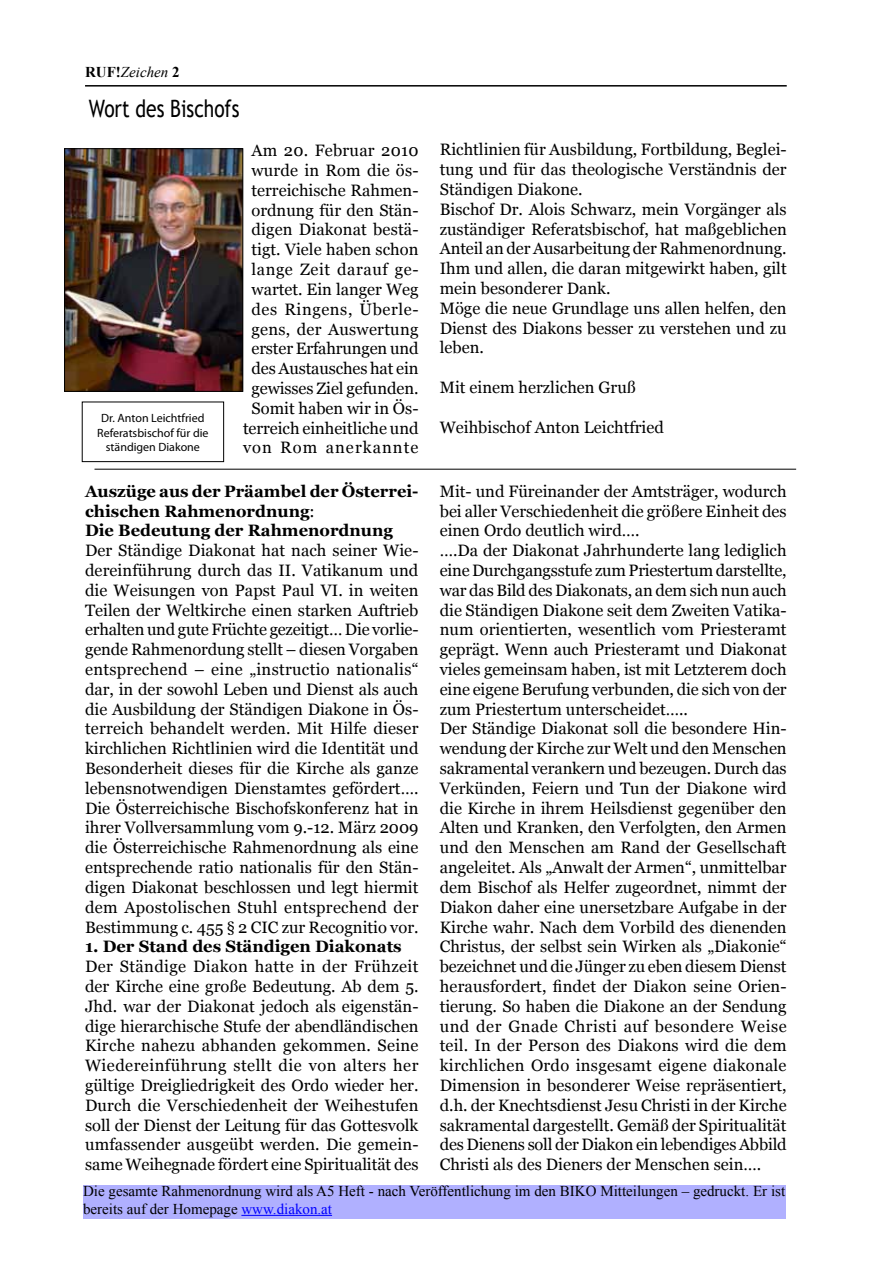
<style>
.page{position:relative;width:893px;height:1263px;background:#fff}
.page>*{position:absolute;margin:0;border:0;box-sizing:border-box;transform-origin:0 0}
.t1{font:24px "Trebuchet MS";color:#000;scale:.8 1}
.t2{font:16.5px/19.8px "Georgia";color:#000}
.t3{font:700 16.5px/19.8px "Georgia";color:#000}
.t4{font:15px/18px "Times New Roman";color:#000}
.t5{font:italic 15px "Times New Roman";color:#000}
.t6{font:12px/14.4px "Myriad Pro";color:#000;text-align:center}
.s1{font-weight:700;font-style:normal}
.s2{font-weight:400}
.s3{color:#00f}
</style>
<div class="page">
<hr style="left:85px;top:85px;width:702px;height:2px;background:#000">
<div style="left:82px;top:402px;width:142px;height:60px;border:1px solid #000"></div>
<img style="left:66px;top:150px;width:175px;height:240px">
<div style="left:64px;top:148px;width:179px;height:244px;border:1px solid #000"></div>
<hr style="left:94px;top:469px;width:702px;height:1px;background:#000">
<div style="left:83px;top:1185px;width:702px;height:34px;background:#b0b0ff"></div>
<hr style="left:241px;top:1215px;width:91px;height:1px;background:#00f">
<p class="t5" style="left:85px;top:62px;width:96px"><span class="s1">RUF!</span>Zeichen <span class="s1">2</span></p>
<h1 class="t1" style="left:89px;top:94px;width:190px">Wort des Bischofs</h1>
<p class="t2" style="left:243px;top:141px;width:177px;text-align:center">Am 20. Februar 2010 wurde in Rom die ös&shy;terreichische Rahmen&shy;ordnung für den Stän&shy;digen Diakonat bestä&shy;tigt. Viele haben schon lange Zeit darauf ge&shy;wartet. Ein langer Weg des Ringens, Überle&shy;gens, der Auswertung erster Erfahrungen und des Austausches hat ein gewisses Ziel gefunden.<br>Somit haben wir in Ös&shy;terreich einheitliche und von Rom anerkannte</p>
<p class="t2" style="left:440px;top:140px;width:348px">Richtlinien für Ausbildung, Fortbildung, Beglei&shy;tung und für das theologische Verständnis der Ständigen Diakone.<br>Bischof Dr. Alois Schwarz, mein Vorgänger als zuständiger Referatsbischof, hat maßgeblichen Anteil an der Ausarbeitung der Rahmenordnung.<br>Ihm und allen, die daran mitgewirkt haben, gilt mein besonderer Dank.<br>Möge die neue Grundlage uns allen helfen, den Dienst des Diakons besser zu verstehen und zu leben.</p>
<p class="t2" style="left:440px;top:377px;width:198px">Mit einem herzlichen Gruß</p>
<p class="t2" style="left:440px;top:417px;width:226px">Weihbischof Anton Leichtfried</p>
<p class="t6" style="left:97px;top:411px;width:113px">Dr. Anton Leichtfried<br>Referatsbischof für die ständigen Diakone</p>
<p class="t3" style="left:85px;top:481px;width:335px">Auszüge aus der Präambel der Österrei&shy;chischen Rahmenordnung<span class="s2">:<br></span>Die Bedeutung der Rahmenordnung</p>
<p class="t2" style="left:85px;top:541px;width:335px;text-align:justify">Der Ständige Diakonat hat nach seiner Wie&shy;dereinführung durch das II. Vatikanum und die Weisungen von Papst Paul VI. in weiten Teilen der Weltkirche einen starken Auftrieb erhalten und gute Früchte gezeitigt… Die vorlie&shy;gende Rahmenordung stellt – diesen Vorgaben entsprechend – eine „instructio nationalis“ dar, in der sowohl Leben und Dienst als auch die Ausbildung der Ständigen Diakone in Ös&shy;terreich behandelt werden. Mit Hilfe dieser kirchlichen Richtlinien wird die Identität und Besonderheit dieses für die Kirche als ganze lebensnotwendigen Dienstamtes gefördert….<br>Die Österreichische Bischofskonferenz hat in ihrer Vollversammlung vom 9.-12. März 2009 die Österreichische Rahmenordnung als eine entsprechende ratio nationalis für den Stän&shy;digen Diakonat beschlossen und legt hiermit dem Apostolischen Stuhl entsprechend der Bestimmung c. 455 § 2 CIC zur Recognitio vor.</p>
<p class="t3" style="left:85px;top:937px;width:318px">1. Der Stand des Ständigen Diakonats</p>
<p class="t2" style="left:85px;top:956px;width:335px;text-align:justify">Der Ständige Diakon hatte in der Frühzeit der Kirche eine große Bedeutung. Ab dem 5.<br>Jhd. war der Diakonat jedoch als eigenstän&shy;dige hierarchische Stufe der abendländischen Kirche nahezu abhanden gekommen. Seine Wiedereinführung stellt die von alters her gültige Dreigliedrigkeit des Ordo wieder her.<br>Durch die Verschiedenheit der Weihestufen soll der Dienst der Leitung für das Gottesvolk umfassender ausgeübt werden. Die gemein&shy;same Weihegnade fördert eine Spiritualität des</p>
<p class="t2" style="left:440px;top:481px;width:348px">Mit- und Füreinander der Amtsträger, wodurch bei aller Verschiedenheit die größere Einheit des einen Ordo deutlich wird….<br>….Da der Diakonat Jahrhunderte lang lediglich eine Durchgangsstufe zum Priestertum darstellte, war das Bild des Diakonats, an dem sich nun auch die Ständigen Diakone seit dem Zweiten Vatika&shy;num orientierten, wesentlich vom Priesteramt geprägt. Wenn auch Priesteramt und Diakonat vieles gemeinsam haben, ist mit Letzterem doch eine eigene Berufung verbunden, die sich von der zum Priestertum unterscheidet…..<br>Der Ständige Diakonat soll die besondere Hin&shy;wendung der Kirche zur Welt und den Menschen sakramental verankern und bezeugen. Durch das Verkünden, Feiern und Tun der Diakone wird die Kirche in ihrem Heilsdienst gegenüber den Alten und Kranken, den Verfolgten, den Armen und den Menschen am Rand der Gesellschaft angeleitet. Als „Anwalt der Armen“, unmittelbar dem Bischof als Helfer zugeordnet, nimmt der Diakon daher eine unersetzbare Aufgabe in der Kirche wahr. Nach dem Vorbild des dienenden Christus, der selbst sein Wirken als „Diakonie“ bezeichnet und die Jünger zu eben diesem Dienst herausfordert, findet der Diakon seine Orien&shy;tierung. So haben die Diakone an der Sendung und der Gnade Christi auf besondere Weise teil. In der Person des Diakons wird die dem kirchlichen Ordo insgesamt eigene diakonale Dimension in besonderer Weise repräsentiert, d.h. der Knechtsdienst Jesu Christi in der Kirche sakramental dargestellt. Gemäß der Spiritualität des Dienens soll der Diakon ein lebendiges Abbild Christi als des Dieners der Menschen sein….</p>
<p class="t4" style="left:83px;top:1181px;width:704px">Die gesamte Rahmenordnung wird als A5 Heft - nach Veröffentlichung im den BIKO Mitteilungen – gedruckt. Er ist bereits auf der Homepage <span class="s3">www.diakon.at</span></p>
</div>
